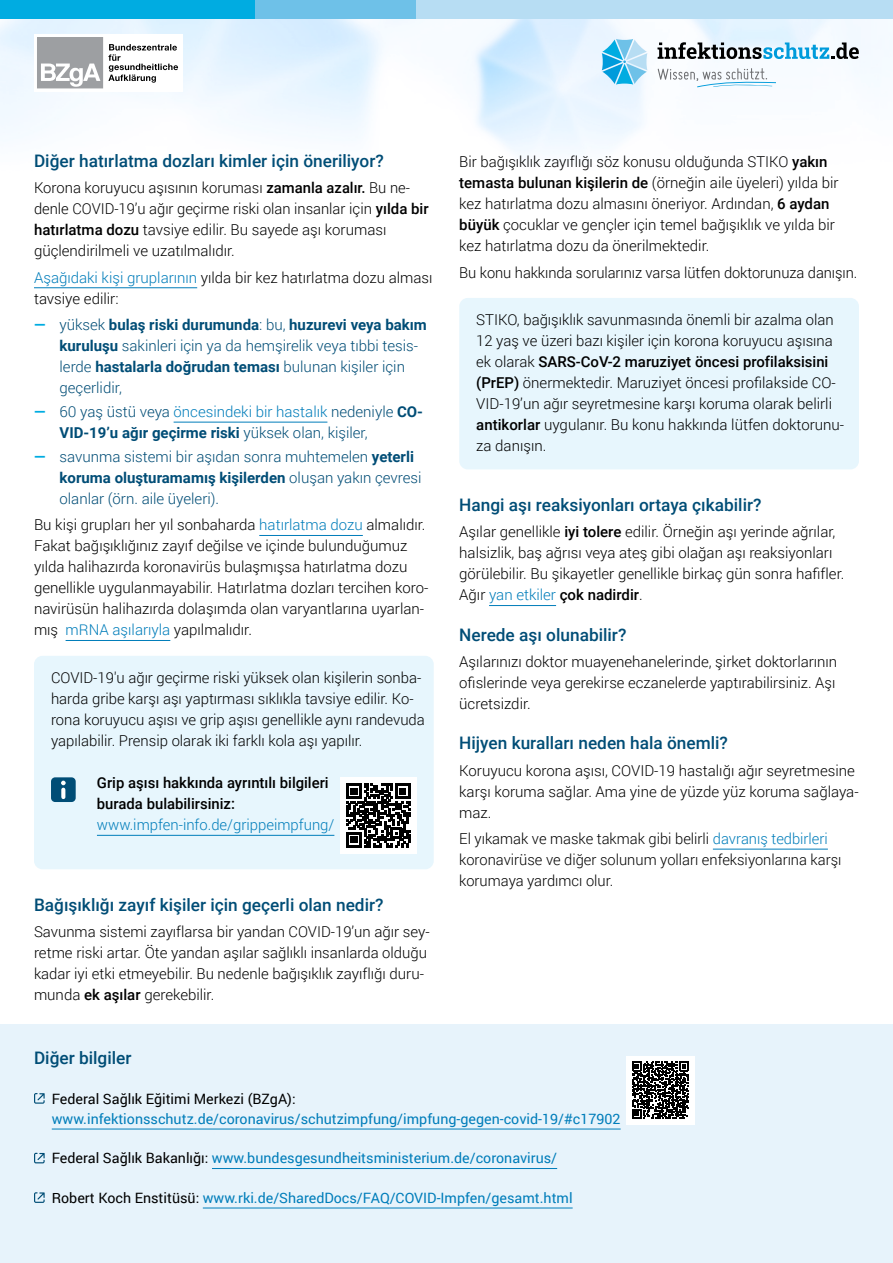
<style>
.page{position:relative;width:893px;height:1263px;background:#fff}
.page>*{position:absolute;margin:0;border:0;box-sizing:border-box;transform-origin:0 0}
.t1{font:500 17.25px "Roboto";color:#004d76}
.t2{font:300 15px/21px "Roboto";color:#000}
.t3{font:300 15px/21px "Roboto";color:#004d76}
.t4{font:500 15px/21px "Roboto";color:#000}
.t5{font:300 15px "Roboto";color:#007dba}
.t6{font:14.25px "Roboto";color:#007dba}
.t7{font:14.25px "Roboto";color:#000}
.s1{font-weight:500}
.s2{color:#007dba}
.s3{font-weight:700;color:#00ace1}
.s4{font-weight:700}
.s5{color:#000}
</style>
<div class="page">
<div style="left:0;top:0;width:255px;height:19px;background:#00ace1"></div>
<div style="left:255px;top:0;width:162px;height:19px;background:#6ec1e8"></div>
<div style="left:417px;top:0;width:476px;height:19px;background:#b7ddf3"></div>
<svg style="left:37px;top:88px;width:66px;height:1px"></svg>
<svg style="left:37px;top:37px;width:141px;height:51px"></svg>
<div style="left:459px;top:298px;width:400px;height:171px;background:#e7f6fd;border-radius:9px"></div>
<hr style="left:489px;top:605px;width:67px;height:1px;background:#007dba">
<hr style="left:713px;top:849px;width:115px;height:1px;background:#007dba">
<hr style="left:34px;top:287px;width:163px;height:1px;background:#007dba">
<hr style="left:174px;top:422px;width:153px;height:1px;background:#007dba">
<hr style="left:259px;top:535px;width:104px;height:1px;background:#007dba">
<hr style="left:66px;top:640px;width:104px;height:1px;background:#007dba">
<div style="left:34px;top:656px;width:400px;height:213px;background:#e7f6fd;border-radius:9px"></div>
<hr style="left:97px;top:835px;width:237px;height:1px;background:#007dba">
<div style="left:0;top:1025px;width:893px;height:238px;background:#e7f3fb"></div>
<hr style="left:52px;top:1129px;width:569px;height:1px;background:#007dba">
<hr style="left:212px;top:1168px;width:345px;height:1px;background:#007dba">
<hr style="left:203px;top:1208px;width:370px;height:1px;background:#007dba">
<svg style="left:34px;top:1093px;width:11px;height:11px"></svg>
<svg style="left:34px;top:1153px;width:11px;height:10px"></svg>
<svg style="left:34px;top:1192px;width:11px;height:11px"></svg>
<div style="left:626px;top:1056px;width:68px;height:68px;background:#fff"></div>
<svg style="left:632px;top:1061px;width:57px;height:57px"></svg>
<div style="left:51px;top:777px;width:25px;height:25px;background:#004d76;border-radius:4px"></div>
<svg style="left:61px;top:781px;width:5px;height:16px"></svg>
<div style="left:340px;top:777px;width:77px;height:77px;background:#fff"></div>
<svg style="left:346px;top:784px;width:64px;height:64px"></svg>
<svg style="left:602px;top:39px;width:45px;height:46px;background:#82ceee"></svg>
<svg style="left:657px;top:42px;width:202px;height:17px"></svg>
<svg style="left:658px;top:68px;width:118px;height:19px"></svg>
<p class="t1" style="left:34px;top:149px;width:351px">Diğer hatırlatma dozları kimler için öneriliyor?</p>
<p class="t2" style="left:34px;top:177px;width:396px">Korona koruyucu aşısının koruması <span class="s1">zamanla azalır.</span> Bu ne&shy;denle COVID-19’u ağır geçirme riski olan insanlar için <span class="s1">yılda bir hatırlatma dozu</span> tavsiye edilir. Bu sayede aşı koruması güçlendirilmeli ve uzatılmalıdır.</p>
<p class="t2" style="left:34px;top:266px;width:400px"><span class="s2">Aşağıdaki kişi gruplarının</span> yılda bir kez hatırlatma dozu alması tavsiye edilir:</p>
<p class="t3" style="left:60px;top:314px;width:369px;text-indent:-26px"><span class="s3">—</span> yüksek <span class="s4">bulaş riski durumunda</span>: bu, <span class="s4">huzurevi veya bakım kuruluşu</span> sakinleri için ya da hemşirelik veya tıbbi tesis&shy;lerde <span class="s4">hastalarla doğrudan teması</span> bulunan kişiler için geçerlidir,</p>
<p class="t3" style="left:60px;top:401px;width:365px;text-indent:-26px"><span class="s3">—</span> 60 yaş üstü veya <span class="s2">öncesindeki bir hastalık</span> nedeniyle <span class="s4">CO-<br>VID-19’u ağır geçirme riski</span> yüksek olan, kişiler,</p>
<p class="t3" style="left:60px;top:446px;width:363px;text-indent:-26px"><span class="s3">—</span> savunma sistemi bir aşıdan sonra muhtemelen <span class="s4">yeterli koruma oluşturamamış kişilerden</span> oluşan yakın çevresi olanlar (örn. aile üyeleri).</p>
<p class="t2" style="left:34px;top:514px;width:396px">Bu kişi grupları her yıl sonbaharda <span class="s2">hatırlatma dozu</span> almalıdır.<br>Fakat bağışıklığınız zayıf değilse ve içinde bulunduğumuz yılda halihazırda koronavirüs bulaşmışsa hatırlatma dozu genellikle uygulanmayabilir. Hatırlatma dozları tercihen koro&shy;navirüsün halihazırda dolaşımda olan varyantlarına uyarlan&shy;mış <span class="s2">mRNA aşılarıyla</span> yapılmalıdır.</p>
<p class="t2" style="left:51px;top:667px;width:375px">COVID-19'u ağır geçirme riski yüksek olan kişilerin sonba&shy;harda gribe karşı aşı yaptırması sıklıkla tavsiye edilir. Ko&shy;rona koruyucu aşısı ve grip aşısı genellikle aynı randevuda yapılabilir. Prensip olarak iki farklı kola aşı yapılır.</p>
<p class="t4" style="left:97px;top:772px;width:233px">Grip aşısı hakkında ayrıntılı bilgileri burada bulabilirsiniz:</p>
<p class="t5" style="left:97px;top:814px;width:239px">www.impfen-info.de/grippeimpfung/</p>
<p class="t1" style="left:34px;top:893px;width:351px">Bağışıklığı zayıf kişiler için geçerli olan nedir?</p>
<p class="t2" style="left:34px;top:921px;width:397px">Savunma sistemi zayıflarsa bir yandan COVID-19’un ağır sey&shy;retme riski artar. Öte yandan aşılar sağlıklı insanlarda olduğu kadar iyi etki etmeyebilir. Bu nedenle bağışıklık zayıflığı duru&shy;munda <span class="s1">ek aşılar</span> gerekebilir.</p>
<p class="t2" style="left:459px;top:151px;width:381px">Bir bağışıklık zayıflığı söz konusu olduğunda STIKO <span class="s1">yakın temasta bulunan kişilerin de</span> (örneğin aile üyeleri) yılda bir kez hatırlatma dozu almasını öneriyor. Ardından, <span class="s1">6 aydan büyük</span> çocuklar ve gençler için temel bağışıklık ve yılda bir kez hatırlatma dozu da önerilmektedir.</p>
<p class="t2" style="left:459px;top:261px;width:400px">Bu konu hakkında sorularınız varsa lütfen doktorunuza danışın.</p>
<p class="t2" style="left:476px;top:309px;width:369px">STIKO, bağışıklık savunmasında önemli bir azalma olan 12 yaş ve üzeri bazı kişiler için korona koruyucu aşısına ek olarak <span class="s1">SARS-CoV-2 maruziyet öncesi profilaksisini (PrEP)</span> önermektedir. Maruziyet öncesi profilakside CO-VID-19’un ağır seyretmesine karşı koruma olarak belirli <span class="s1">antikorlar</span> uygulanır. Bu konu hakkında lütfen doktorunu&shy;za danışın.</p>
<p class="t1" style="left:459px;top:493px;width:304px">Hangi aşı reaksiyonları ortaya çıkabilir?</p>
<p class="t2" style="left:459px;top:521px;width:387px">Aşılar genellikle <span class="s1">iyi tolere</span> edilir. Örneğin aşı yerinde ağrılar, halsizlik, baş ağrısı veya ateş gibi olağan aşı reaksiyonları görülebilir. Bu şikayetler genellikle birkaç gün sonra hafifler.<br>Ağır <span class="s2">yan etkiler</span> <span class="s1">çok nadirdir</span>.</p>
<p class="t1" style="left:459px;top:622px;width:169px">Nerede aşı olunabilir?</p>
<p class="t2" style="left:459px;top:651px;width:380px">Aşılarınızı doktor muayenehanelerinde, şirket doktorlarının ofislerinde veya gerekirse eczanelerde yaptırabilirsiniz. Aşı ücretsizdir.</p>
<p class="t1" style="left:459px;top:731px;width:270px">Hijyen kuralları neden hala önemli?</p>
<p class="t2" style="left:459px;top:759px;width:401px">Koruyucu korona aşısı, COVID-19 hastalığı ağır seyretmesine karşı koruma sağlar. Ama yine de yüzde yüz koruma sağlaya&shy;maz.</p>
<p class="t2" style="left:459px;top:828px;width:384px">El yıkamak ve maske takmak gibi belirli <span class="s2">davranış tedbirleri </span>koronavirüse ve diğer solunum yolları enfeksiyonlarına karşı korumaya yardımcı olur.</p>
<p class="t1" style="left:34px;top:1046px;width:99px">Diğer bilgiler</p>
<p class="t7" style="left:52px;top:1088px;width:245px">Federal Sağlık Eğitimi Merkezi (BZgA):</p>
<p class="t6" style="left:52px;top:1109px;width:570px">www.infektionsschutz.de/coronavirus/schutzimpfung/impfung-gegen-covid-19/#c17902</p>
<p class="t6" style="left:52px;top:1148px;width:507px"><span class="s5">Federal Sağlık Bakanlığı:</span> www.bundesgesundheitsministerium.de/coronavirus/</p>
<p class="t6" style="left:52px;top:1188px;width:522px"><span class="s5">Robert Koch Enstitüsü:</span> www.rki.de/SharedDocs/FAQ/COVID-Impfen/gesamt.html</p>
</div>
